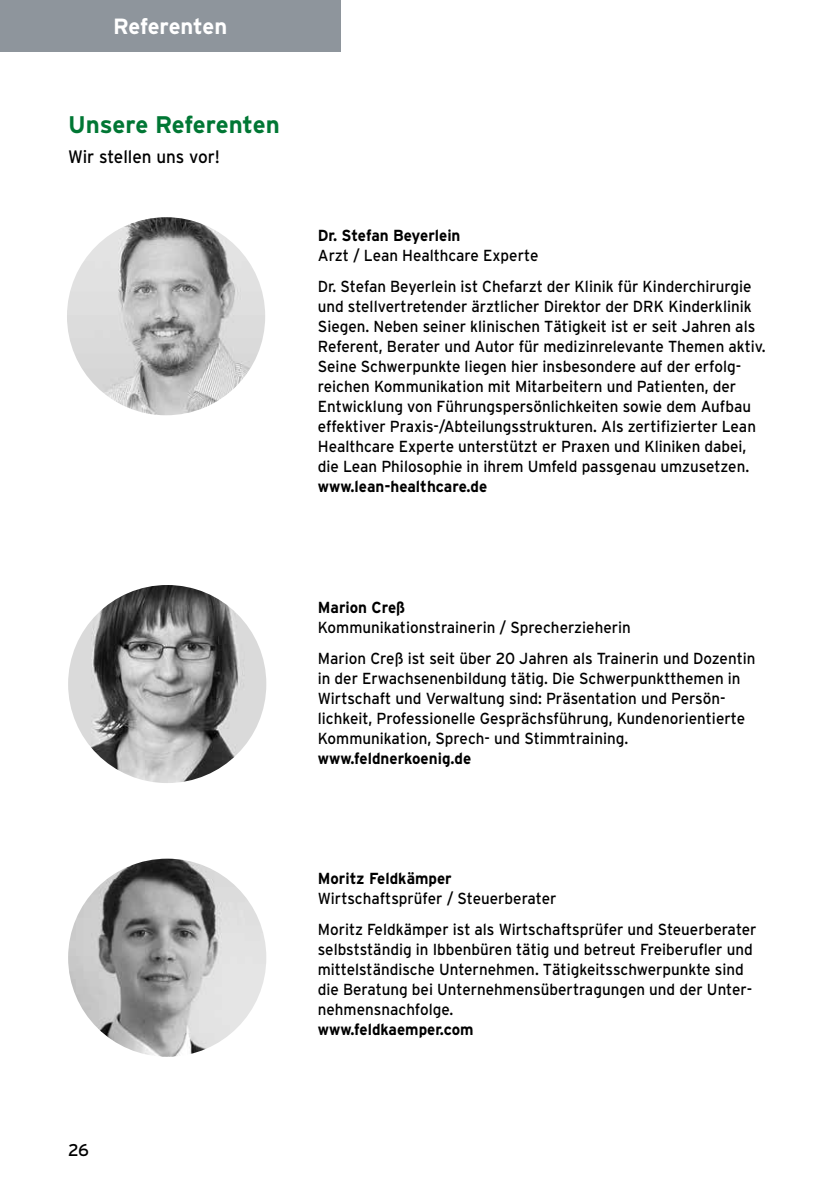
<style>
.page{position:relative;width:840px;height:1191px;background:#fff}
.page>*{position:absolute;margin:0;border:0;box-sizing:border-box;transform-origin:0 0}
.t1{font:700 24px "Interstate";letter-spacing:-.005em;color:#007734}
.t2{font:700 22px "Interstate";letter-spacing:-.005em;color:#fff}
.t3{font:18px "Interstate";color:#000;scale:.95 1}
.t4{font:17px "Interstate";color:#000}
.t5{font:16px/20px "Interstate";color:#000;scale:.95 1}
.t6{font:700 16px "Interstate";color:#000;scale:.95 1}
</style>
<div class="page">
<img style="left:67px;top:217px;width:198px;height:198px;border-radius:99px">
<img style="left:68px;top:585px;width:198px;height:198px;border-radius:99px">
<img style="left:68px;top:858px;width:198px;height:198px;border-radius:99px">
<div style="left:0;top:0;width:340px;height:51px;background:#8e959c"></div>
<h2 class="t2" style="left:113px;top:14px;width:115px">Referenten</h2>
<h1 class="t1" style="left:68px;top:111px;width:213px">Unsere Referenten</h1>
<p class="t3" style="left:68px;top:147px;width:161px">Wir stellen uns vor!</p>
<p class="t6" style="left:317px;top:226px;width:152px">Dr. Stefan Beyerlein</p>
<p class="t5" style="left:317px;top:240px;width:458px;line-height:31.4px">Arzt / Lean Healthcare Experte<br>Dr. Stefan Beyerlein ist Chefarzt der Klinik für Kinderchirurgie</p>
<p class="t5" style="left:317px;top:297px;width:472px">und stellvertretender ärztlicher Direktor der DRK Kinderklinik Siegen. Neben seiner klinischen Tätigkeit ist er seit Jahren als Referent, Berater und Autor für medizinrelevante Themen aktiv.<br>Seine Schwerpunkte liegen hier insbesondere auf der erfolg&shy;reichen Kommunikation mit Mitarbeitern und Patienten, der Entwicklung von Führungspersönlichkeiten sowie dem Aufbau effektiver Praxis-/Abteilungsstrukturen. Als zertifizierter Lean Healthcare Experte unterstützt er Praxen und Kliniken dabei, die Lean Philosophie in ihrem Umfeld passgenau umzusetzen.</p>
<p class="t6" style="left:317px;top:478px;width:180px">www.lean-healthcare.de</p>
<p class="t4" style="left:68px;top:1140px;width:22px">26</p>
<p class="t6" style="left:317px;top:598px;width:93px">Marion Creß</p>
<p class="t5" style="left:317px;top:611px;width:462px;line-height:31.4px">Kommunikationstrainerin / Sprecherzieherin<br>Marion Creß ist seit über 20 Jahren als Trainerin und Dozentin</p>
<p class="t5" style="left:317px;top:668px;width:451px">in der Erwachsenenbildung tätig. Die Schwerpunktthemen in Wirtschaft und Verwaltung sind: Präsentation und Persön&shy;lichkeit, Professionelle Gesprächsführung, Kundenorientierte Kommunikation, Sprech- und Stimmtraining.</p>
<p class="t6" style="left:317px;top:749px;width:163px">www.feldnerkoenig.de</p>
<p class="t6" style="left:317px;top:869px;width:142px">Moritz Feldkämper</p>
<p class="t5" style="left:317px;top:882px;width:463px;line-height:31.4px">Wirtschaftsprüfer / Steuerberater<br>Moritz Feldkämper ist als Wirtschaftsprüfer und Steuerberater</p>
<p class="t5" style="left:317px;top:939px;width:459px">selbstständig in Ibbenbüren tätig und betreut Freiberufler und mittelständische Unternehmen. Tätigkeitsschwerpunkte sind die Beratung bei Unternehmensübertragungen und der Unter&shy;nehmensnachfolge.</p>
<p class="t6" style="left:317px;top:1020px;width:165px">www.feldkaemper.com</p>
</div>
